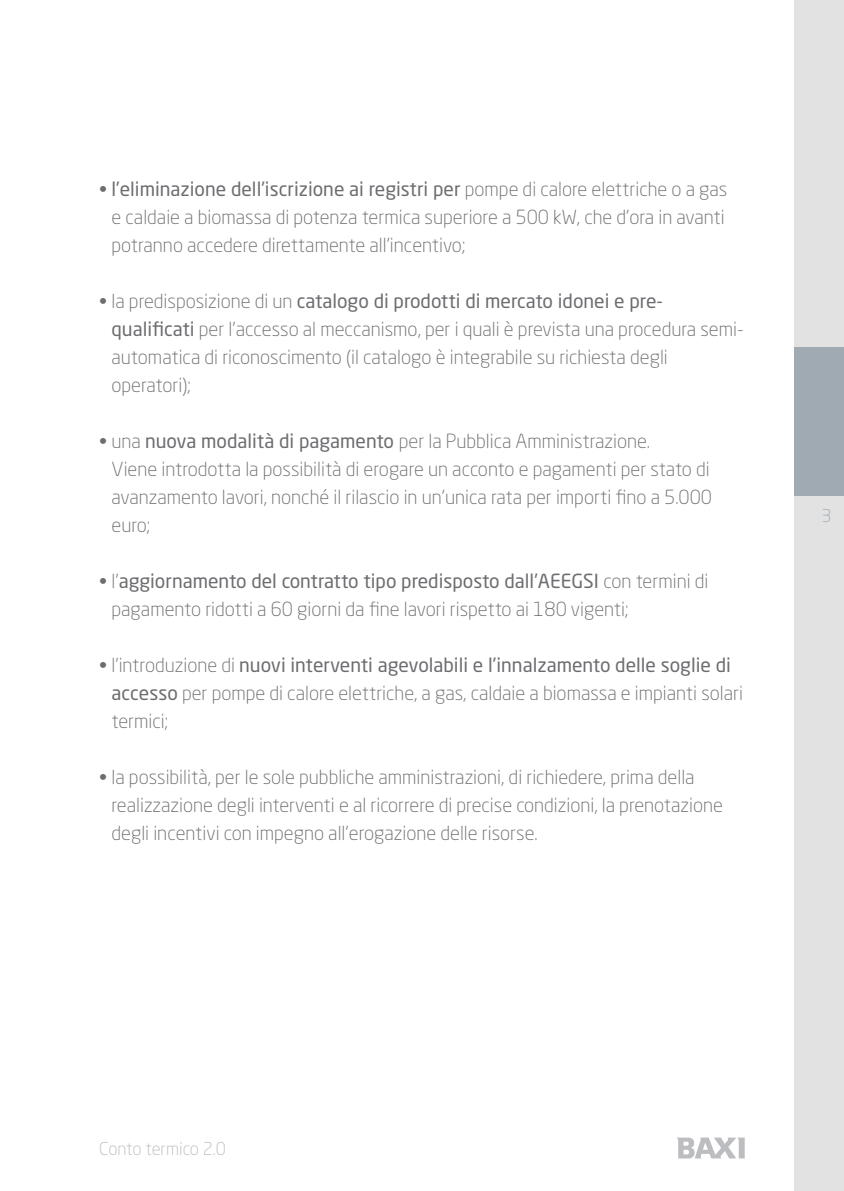
<style>
.page{position:relative;width:844px;height:1191px;background:#fff}
.page>*{position:absolute;margin:0;border:0;box-sizing:border-box;transform-origin:0 0}
.t1{font:300 19.25px/28px "Neo Sans Pro";color:#6c6d70}
.t2{font:300 17.5px "Neo Sans Pro";letter-spacing:-.01em;color:#bcbdc0}
.t3{font:300 17.5px "Neo Sans Pro";color:#9faab2}
.s1{font-weight:400}
</style>
<div class="page">
<div style="left:794px;top:0;width:49px;height:1191px;background:#e2e2e2"></div>
<div style="left:794px;top:347px;width:49px;height:149px;background:#9faab2"></div>
<svg style="left:677px;top:1137px;width:67px;height:21px"></svg>
<p class="t1" style="left:111px;top:175px;width:617px;text-indent:-12px">• <span class="s1">l’eliminazione dell’iscrizione ai registri per</span> pompe di calore elettriche o a gas e caldaie a biomassa di potenza termica superiore a 500 kW, che d’ora in avanti potranno accedere direttamente all’incentivo;</p>
<p class="t1" style="left:111px;top:287px;width:633px;text-indent:-12px">• la predisposizione di un <span class="s1">catalogo di prodotti di mercato idonei e pre&shy;qualificati</span> per l’accesso al meccanismo, per i quali è prevista una procedura semi&shy;automatica di riconoscimento (il catalogo è integrabile su richiesta degli operatori);</p>
<p class="t1" style="left:111px;top:427px;width:602px;text-indent:-12px">• una <span class="s1">nuova modalità di pagamento</span> per la Pubblica Amministrazione.<br>Viene introdotta la possibilità di erogare un acconto e pagamenti per stato di avanzamento lavori, nonché il rilascio in un’unica rata per importi fino a 5.000 euro;</p>
<p class="t1" style="left:111px;top:567px;width:598px;text-indent:-12px">• l’<span class="s1">aggiornamento del contratto tipo predisposto dall’AEEGSI</span> con termini di pagamento ridotti a 60 giorni da fine lavori rispetto ai 180 vigenti;</p>
<p class="t1" style="left:111px;top:651px;width:633px;text-indent:-12px">• l’introduzione di <span class="s1">nuovi interventi agevolabili e l’innalzamento delle soglie di accesso</span> per pompe di calore elettriche, a gas, caldaie a biomassa e impianti solari termici;</p>
<p class="t1" style="left:111px;top:763px;width:612px;text-indent:-12px">• la possibilità, per le sole pubbliche amministrazioni, di richiedere, prima della realizzazione degli interventi e al ricorrere di precise condizioni, la prenotazione degli incentivi con impegno all’erogazione delle risorse.</p>
<p class="t3" style="left:821px;top:505px;width:12px">3</p>
<p class="t2" style="left:99px;top:1137px;width:128px">Conto termico 2.0</p>
</div>
